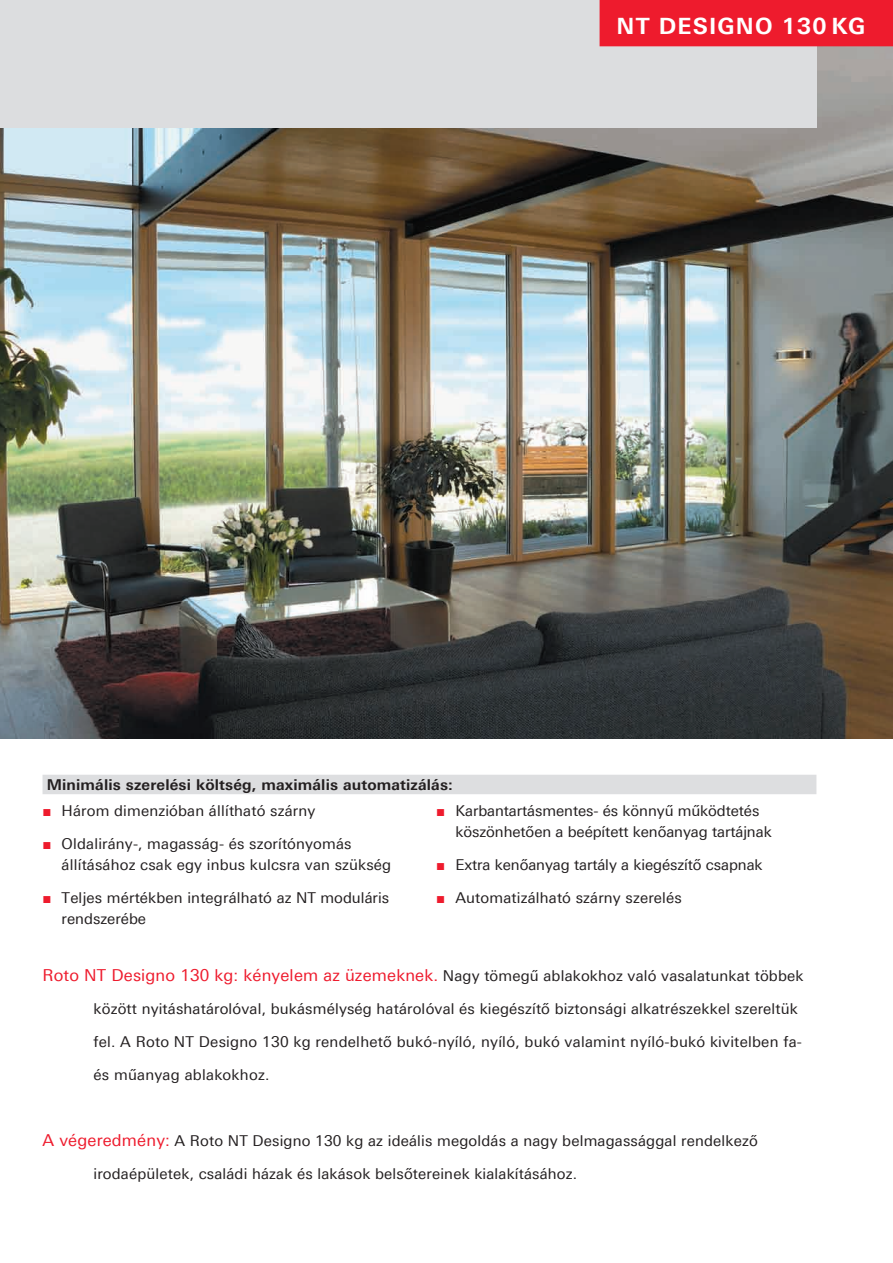
<style>
.page{position:relative;width:893px;height:1263px;background:#fff}
.page>*{position:absolute;margin:0;border:0;box-sizing:border-box;transform-origin:0 0}
.t1{font:700 22.5px "LT Univers CE Basic";letter-spacing:.05em;color:#fff}
.t2{font:15px/21px "LT Univers CE Basic";letter-spacing:.01em;color:#231f20}
.t3{font:700 15px "LT Univers CE Basic";letter-spacing:.01em;color:#231f20}
.s1{font-family:"Arial";color:#ee1b2d}
.s2{font-size:16.5px;color:#ee1b2d}
</style>
<div class="page">
<img style="left:0;top:46px;width:893px;height:692px">
<div style="left:0;top:0;width:816px;height:128px;background:#dcdddf"></div>
<div style="left:43px;top:775px;width:773px;height:19px;background:#dddee0"></div>
<div style="left:600px;top:0;width:293px;height:46px;background:#ee1b2d"></div>
<h1 class="t1" style="left:617px;top:12px;width:250px">NT DESIGNO 130 KG</h1>
<p class="t3" style="left:47px;top:775px;width:408px">Minimális szerelési költség, maximális automatizálás:</p>
<p class="t2" style="left:455px;top:801px;width:318px;text-indent:-19px"><span class="s1">■</span> Karbantartásmentes- és könnyű működtetés köszönhetően a beépített kenőanyag tartájnak</p>
<p class="t2" style="left:436px;top:855px;width:328px"><span class="s1">■</span> Extra kenőanyag tartály a kiegészítő csapnak</p>
<p class="t2" style="left:436px;top:888px;width:247px"><span class="s1">■</span> Automatizálható szárny szerelés</p>
<p class="t2" style="left:43px;top:801px;width:274px"><span class="s1">■</span> Három dimenzióban állítható szárny</p>
<p class="t2" style="left:62px;top:834px;width:331px;text-indent:-19px"><span class="s1">■</span> Oldalirány-, magasság- és szorítónyomás állításához csak egy inbus kulcsra van szükség</p>
<p class="t2" style="left:62px;top:888px;width:329px;text-indent:-19px"><span class="s1">■</span> Teljes mértékben integrálható az NT moduláris rendszerébe</p>
<p class="t2" style="left:43px;top:966px;width:762px"><span class="s2">Roto NT Designo 130 kg: kényelem az üzemeknek.</span> Nagy tömegű ablakokhoz való vasalatunkat többek</p>
<p class="t2" style="left:94px;top:999px;width:706px">között nyitáshatárolóval, bukásmélység határolóval és kiegészítő biztonsági alkatrészekkel szereltük</p>
<p class="t2" style="left:94px;top:1032px;width:710px">fel. A Roto NT Designo 130 kg rendelhető bukó-nyíló, nyíló, bukó valamint nyíló-bukó kivitelben fa-</p>
<p class="t2" style="left:94px;top:1065px;width:177px">és műanyag ablakokhoz.</p>
<p class="t2" style="left:43px;top:1131px;width:717px"><span class="s2">A végeredmény:</span> A Roto NT Designo 130 kg az ideális megoldás a nagy belmagassággal rendelkező</p>
<p class="t2" style="left:94px;top:1164px;width:485px">irodaépületek, családi házak és lakások belsőtereinek kialakításához.</p>
</div>
